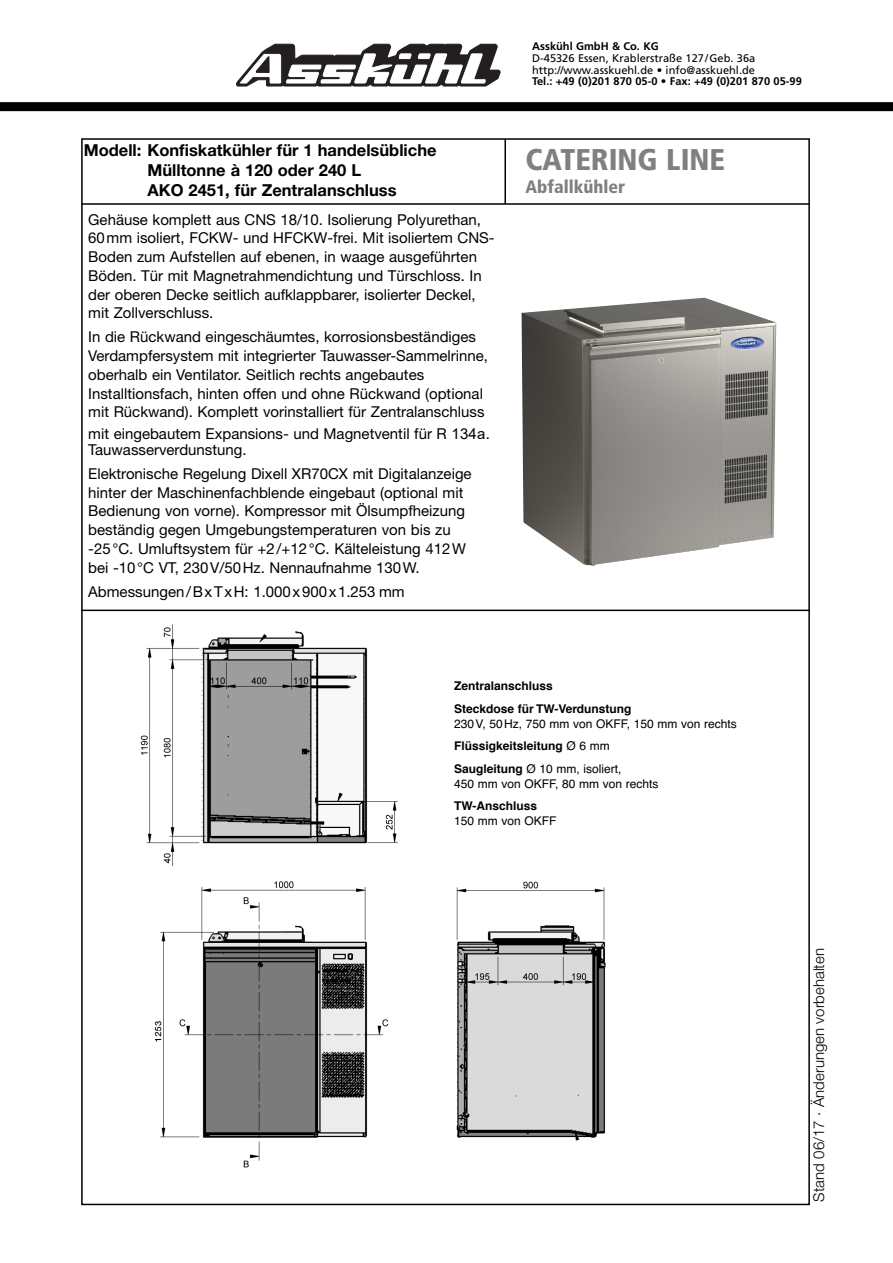
<style>
.page{position:relative;width:893px;height:1263px;background:#fff}
.page>*{position:absolute;margin:0;border:0;box-sizing:border-box;transform-origin:0 0}
.t1{font:900 condensed 30px "Frutiger";color:#808080}
.t2{font:900 condensed 18px "Frutiger";color:#808080}
.t3{font:700 16.5px/19.8px "Helvetica Neue";color:#000}
.t4{font:15px/18.8px "Helvetica Neue";color:#000}
.t5{font:300 15px "Helvetica Neue";color:#000}
.t6{font:12px/22.5px "Helvetica";color:#000}
.t7{font:700 12px/22.5px "Helvetica";color:#000}
.t8{font:11.1px/11.6px "Frutiger";color:#000}
.t9{font:700 11.1px "Frutiger";color:#000}
.s1{font-family:"Arial"}
.s2{font-weight:700}
</style>
<div class="page">
<img style="left:140px;top:624px;width:466px;height:544px">
<hr style="left:81px;top:203px;width:729px;height:2px;background:#000">
<hr style="left:81px;top:610px;width:729px;height:1px;background:#000">
<hr style="left:504px;top:139px;width:2px;height:65px;background:#000">
<svg style="left:236px;top:43px;width:265px;height:44px"></svg>
<div style="left:0;top:102px;width:893px;height:9px;background:#000"></div>
<div style="left:453px;top:680px;width:324px;height:177px;background:#fff"></div>
<img style="left:521px;top:298px;width:255px;height:268px">
<p class="t9" style="left:532px;top:42px;width:128px">Asskühl GmbH &amp; Co. KG</p>
<p class="t8" style="left:532px;top:53px;width:225px">D-45326 Essen, Krablerstraße 127/Geb. 36a http://www.asskuehl.de • info@asskuehl.de</p>
<p class="t9" style="left:532px;top:77px;width:271px">Tel.: +49 (0)201 870 05-0 • Fax: +49 (0)201 870 05-99</p>
<p class="t3" style="left:147px;top:142px;width:291px;text-indent:-64px">Modell: Konfiskatkühler für 1 handelsübliche<br>Mülltonne à 120 oder 240 L<br>AKO 2451, für Zentralanschluss</p>
<h1 class="t1" style="left:525px;top:148px;width:201px">CATERING LINE</h1>
<p class="t2" style="left:525px;top:179px;width:101px">Abfallkühler</p>
<p class="t4" style="left:88px;top:211px;width:408px">Gehäuse komplett aus CNS 18/10. Isolierung Polyurethan, 60mm isoliert, FCKW- und HFCKW-frei. Mit isoliertem CNS-Boden zum Aufstellen auf ebenen, in waage ausgeführten Böden. Tür mit Magnetrahmendichtung und Türschloss. In der oberen Decke seitlich aufklappbarer, isolierter Deckel, mit Zollverschluss.</p>
<p class="t4" style="left:88px;top:329px;width:401px">In die Rückwand eingeschäumtes, korrosionsbeständiges Verdampfersystem mit integrierter Tauwasser-Sammelrinne, oberhalb ein Ventilator. Seitlich rechts angebautes Installtionsfach, hinten offen und ohne Rückwand (optional mit Rückwand). Komplett vorinstalliert für Zentralanschluss</p>
<p class="t4" style="left:88px;top:427px;width:403px;line-height:15.9px">mit eingebautem Expansions- und Magnetventil für R <span class="s1">134a</span>.<br>Tauwasserverdunstung.</p>
<p class="t4" style="left:88px;top:466px;width:385px">Elektronische Regelung Dixell XR70CX mit Digitalanzeige hinter der Maschinenfachblende eingebaut (optional mit Bedienung von vorne). Kompressor mit Ölsumpfheizung beständig gegen Umgebungstemperaturen von bis zu -25°C. Umluftsystem für +2/+12°C. Kälteleistung 412W bei -10°C VT, 230V/50Hz. Nennaufnahme 130W.</p>
<p class="t4" style="left:88px;top:583px;width:318px">Abmessungen/BxTxH: 1.000x900x1.253 mm</p>
<p class="t7" style="left:454px;top:676px;width:179px">Zentralanschluss<br>Steckdose für TW-Verdunstung</p>
<p class="t6" style="left:454px;top:714px;width:284px">230V, 50Hz, 750 mm von OKFF, 150 mm von rechts<br><span class="s2">Flüssigkeitsleitung</span> Ø 6 mm<br><span class="s2">Saugleitung</span> Ø 10 mm, isoliert,</p>
<p class="t6" style="left:454px;top:774px;width:206px">450 mm von OKFF, 80 mm von rechts</p>
<p class="t7" style="left:454px;top:796px;width:84px">TW-Anschluss</p>
<p class="t6" style="left:454px;top:811px;width:104px">150 mm von OKFF</p>
<p class="t5" style="left:813px;top:1202px;width:255px;rotate:-90deg">Stand 06/17 · Änderungen vorbehalten</p>
</div>
